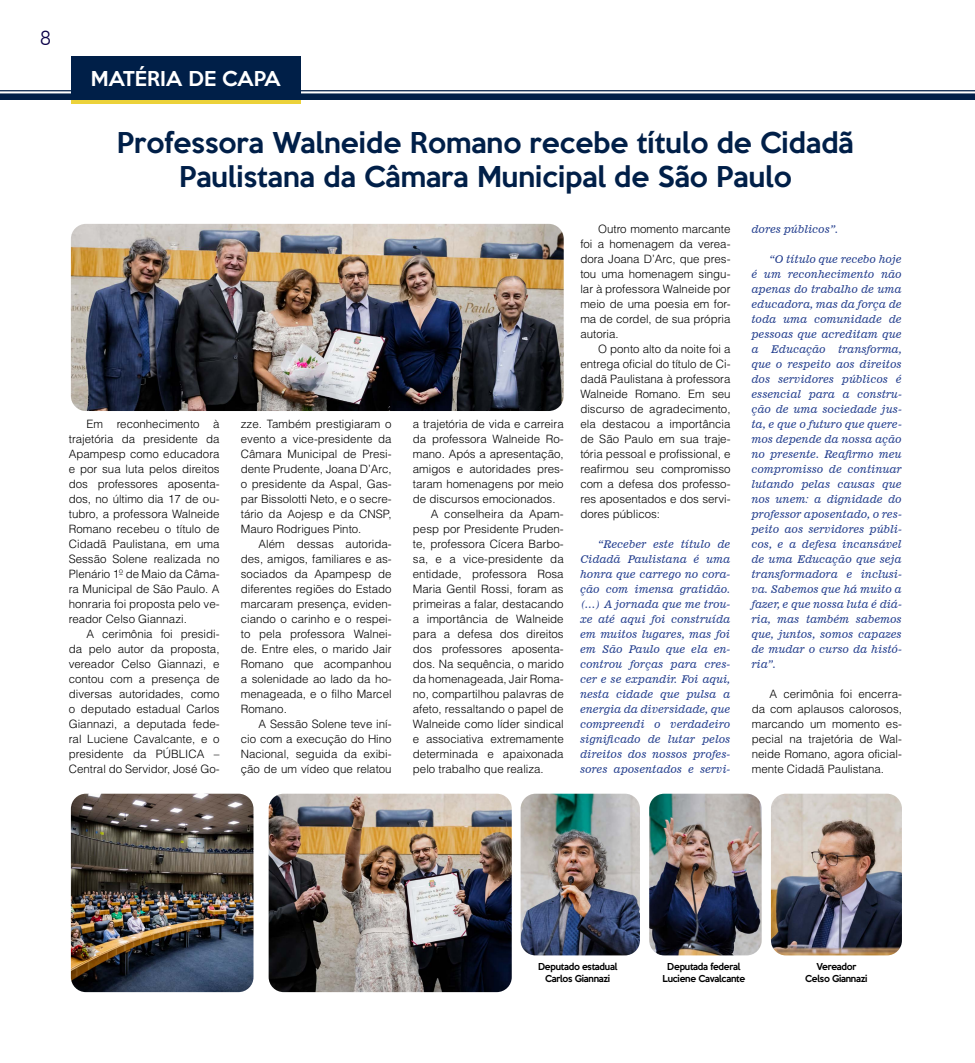
<style>
.page{position:relative;width:975px;height:1063px;background:#fff}
.page>*{position:absolute;margin:0;border:0;box-sizing:border-box;transform-origin:0 0}
.t1{font:500 26.25px/33.8px "Keep Calm";color:#001f48;text-align:center}
.t2{font:300 20px "Futura BT";color:#0a0048}
.t3{font:500 18.75px "Keep Calm";color:#fff}
.t4{font:300 11.5px/15px "Helvetica";color:#000;text-align:justify}
.t5{font:10.62px/15px "News 701 BT Italic A";color:#25408f;text-align:justify}
.t6{font:500 8.75px/12.5px "Keep Calm";letter-spacing:-.03em;color:#000;text-align:center}
</style>
<div class="page">
<hr style="left:0;top:90px;width:974px;height:1px;background:#001f48">
<div style="left:71px;top:56px;width:229px;height:41px;background:#001f48"></div>
<div style="left:71px;top:97px;width:229px;height:7px;background:#ecd23a"></div>
<svg style="left:0;top:93px;width:974px;height:7px;background:#0c2a50"></svg>
<img style="left:71px;top:224px;width:492px;height:187px">
<img style="left:71px;top:794px;width:182px;height:198px">
<img style="left:268px;top:794px;width:243px;height:198px">
<img style="left:520px;top:794px;width:120px;height:161px">
<img style="left:649px;top:794px;width:112px;height:161px">
<img style="left:770px;top:794px;width:131px;height:161px">
<h2 class="t2" style="left:40px;top:26px;width:13px">8</h2>
<h3 class="t3" style="left:91px;top:60px;width:217px">APAMPESP EM AÇÃO</h3>
<h3 class="t3" style="left:91px;top:62px;width:191px">MATÉRIA DE CAPA</h3>
<h1 class="t1" style="left:117px;top:124px;width:738px">Professora Walneide Romano recebe título de Cidadã<br>Paulistana da Câmara Municipal de São Paulo</h1>
<p class="t4" style="left:69px;top:416px;width:152px;text-indent:18px">Em reconhecimento à trajetória da presidente da Apampesp como educadora e por sua luta pelos direitos dos professores aposenta&shy;dos, no último dia 17 de ou&shy;tubro, a professora Walneide Romano recebeu o título de Cidadã Paulistana, em uma Sessão Solene realizada no Plenário 1º de Maio da Câma&shy;ra Municipal de São Paulo. A honraria foi proposta pelo ve&shy;reador Celso Giannazi.</p>
<p class="t4" style="left:69px;top:626px;width:152px;text-indent:18px">A cerimônia foi presidi&shy;da pelo autor da proposta, vereador Celso Giannazi, e contou com a presença de diversas autoridades, como o deputado estadual Carlos Giannazi, a deputada fede&shy;ral Luciene Cavalcante, e o presidente da PÚBLICA – Central do Servidor, José Go-</p>
<p class="t4" style="left:241px;top:416px;width:152px">zze. Também prestigiaram o evento a vice-presidente da Câmara Municipal de Presi&shy;dente Prudente, Joana D’Arc, o presidente da Aspal, Gas&shy;par Bissolotti Neto, e o secre&shy;tário da Aojesp e da CNSP, Mauro Rodrigues Pinto.</p>
<p class="t4" style="left:241px;top:536px;width:152px;text-indent:18px">Além dessas autorida&shy;des, amigos, familiares e as&shy;sociados da Apampesp de diferentes regiões do Estado marcaram presença, eviden&shy;ciando o carinho e o respei&shy;to pela professora Walnei&shy;de. Entre eles, o marido Jair Romano que acompanhou a solenidade ao lado da ho&shy;menageada, e o filho Marcel Romano.</p>
<p class="t4" style="left:241px;top:716px;width:152px;text-indent:18px">A Sessão Solene teve iní&shy;cio com a execução do Hino Nacional, seguida da exibi&shy;ção de um vídeo que relatou</p>
<p class="t4" style="left:413px;top:416px;width:152px">a trajetória de vida e carreira</p>
<p class="t4" style="left:413px;top:431px;width:152px">da professora Walneide Ro-</p>
<p class="t4" style="left:413px;top:446px;width:152px">mano. Após a apresentação,</p>
<p class="t4" style="left:413px;top:461px;width:152px">amigos e autoridades pres-</p>
<p class="t4" style="left:413px;top:476px;width:152px">taram homenagens por meio</p>
<p class="t4" style="left:413px;top:491px;width:144px">de discursos emocionados.</p>
<p class="t4" style="left:430px;top:506px;width:134px">A conselheira da Apam-</p>
<p class="t4" style="left:413px;top:521px;width:152px">pesp por Presidente Pruden-</p>
<p class="t4" style="left:413px;top:536px;width:152px">te, professora Cícera Barbo-</p>
<p class="t4" style="left:413px;top:551px;width:152px">sa, e a vice-presidente da</p>
<p class="t4" style="left:413px;top:566px;width:152px">entidade, professora Rosa</p>
<p class="t4" style="left:413px;top:581px;width:152px">Maria Gentil Rossi, foram as</p>
<p class="t4" style="left:413px;top:596px;width:152px">primeiras a falar, destacando</p>
<p class="t4" style="left:413px;top:611px;width:152px">a importância de Walneide</p>
<p class="t4" style="left:413px;top:626px;width:152px">para a defesa dos direitos</p>
<p class="t4" style="left:413px;top:641px;width:152px">dos professores aposenta-</p>
<p class="t4" style="left:413px;top:656px;width:152px">dos. Na sequência, o marido</p>
<p class="t4" style="left:413px;top:671px;width:152px">da homenageada, Jair Roma-</p>
<p class="t4" style="left:413px;top:686px;width:152px">no, compartilhou palavras de</p>
<p class="t4" style="left:413px;top:701px;width:152px">afeto, ressaltando o papel de</p>
<p class="t4" style="left:413px;top:716px;width:152px">Walneide como líder sindical</p>
<p class="t4" style="left:413px;top:731px;width:152px">e associativa extremamente</p>
<p class="t4" style="left:413px;top:746px;width:152px">determinada e apaixonada</p>
<p class="t4" style="left:413px;top:761px;width:132px">pelo trabalho que realiza.</p>
<p class="t4" style="left:580px;top:221px;width:152px;text-indent:18px">Outro momento marcante foi a homenagem da verea&shy;dora Joana D’Arc, que pres&shy;tou uma homenagem singu&shy;lar à professora Walneide por meio de uma poesia em for&shy;ma de cordel, de sua própria autoria.</p>
<p class="t4" style="left:580px;top:341px;width:152px;text-indent:18px">O ponto alto da noite foi a entrega oficial do título de Ci&shy;dadã Paulistana à professora Walneide Romano. Em seu discurso de agradecimento, ela destacou a importância de São Paulo em sua traje&shy;tória pessoal e profissional, e reafirmou seu compromisso com a defesa dos professo&shy;res aposentados e dos servi&shy;dores públicos:</p>
<p class="t5" style="left:580px;top:536px;width:152px;text-indent:18px">“Receber este título de Cidadã Paulistana é uma honra que carrego no cora&shy;ção com imensa gratidão. (…) A jornada que me trou&shy;xe até aqui foi construída em muitos lugares, mas foi em São Paulo que ela en&shy;controu forças para cres&shy;cer e se expandir. Foi aqui, nesta cidade que pulsa a energia da diversidade, que compreendi o verdadeiro significado de lutar pelos direitos dos nossos profes&shy;sores aposentados e servi-</p>
<p class="t5" style="left:751px;top:221px;width:88px">dores públicos”.</p>
<p class="t5" style="left:751px;top:251px;width:152px;text-indent:18px">“O título que recebo hoje é um reconhecimento não apenas do trabalho de uma educadora, mas da força de toda uma comunidade de pessoas que acreditam que a Educação transforma, que o respeito aos direitos dos servidores públicos é essencial para a constru&shy;ção de uma sociedade jus&shy;ta, e que o futuro que quere&shy;mos depende da nossa ação no presente. Reafirmo meu compromisso de continuar lutando pelas causas que nos unem: a dignidade do professor aposentado, o res&shy;peito aos servidores públi&shy;cos, e a defesa incansável de uma Educação que seja transformadora e inclusi&shy;va. Sabemos que há muito a fazer, e que nossa luta é diá&shy;ria, mas também sabemos que, juntos, somos capazes de mudar o curso da histó&shy;ria”.</p>
<p class="t4" style="left:751px;top:686px;width:152px;text-indent:18px">A cerimônia foi encerra&shy;da com aplausos calorosos, marcando um momento es&shy;pecial na trajetória de Wal&shy;neide Romano, agora oficial&shy;mente Cidadã Paulistana.</p>
<p class="t6" style="left:662px;top:959px;width:84px">Deputada federal<br>Luciene Cavalcante</p>
<p class="t6" style="left:538px;top:959px;width:81px">Deputado estadual<br>Carlos Giannazi</p>
<p class="t6" style="left:805px;top:959px;width:64px">Vereador<br>Celso Giannazi</p>
</div>
